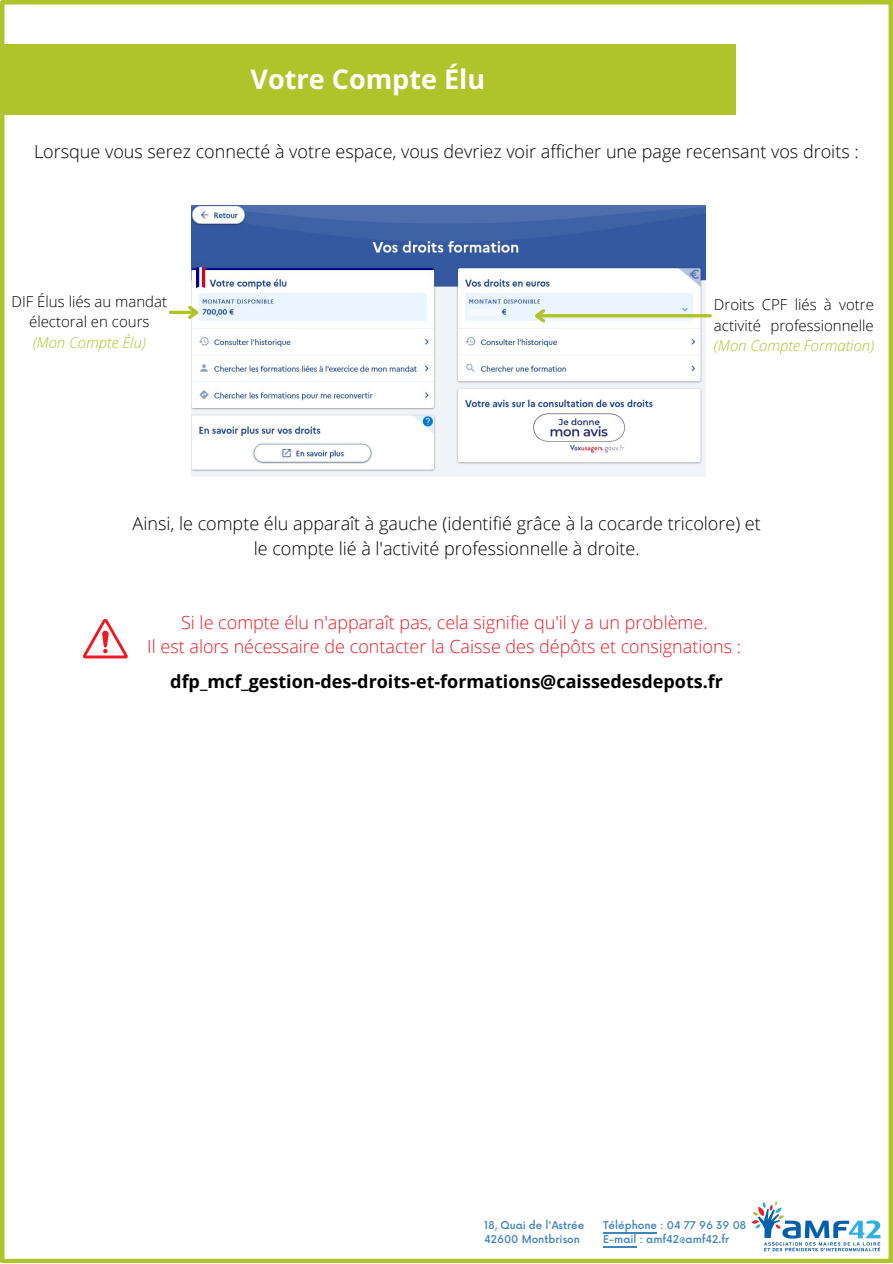
<style>
.page{position:relative;width:893px;height:1264px;background:#fff}
.page>*{position:absolute;margin:0;border:0;box-sizing:border-box;transform-origin:0 0}
.t1{font:700 27px "Open Sans";color:#fff}
.t2{font:300 18px/24.8px "Open Sans";color:#000;text-align:center}
.t3{font:300 18px/24.8px "Open Sans";color:#ef1921;text-align:center}
.t4{font:700 18px "Open Sans";color:#000}
.t5{font:300 15px/20.2px "Open Sans";color:#000;text-align:center}
.t6{font:italic 300 15px "Open Sans";color:#afc42a}
.t7{font:500 10.5px/14.5px "Now";color:#4084ba}
</style>
<div class="page">
<div style="left:0;top:44px;width:735px;height:71px;background:#afc42a"></div>
<hr style="left:2px;top:0;width:889px;height:4px;background:#afc42a">
<svg style="left:2px;top:1258px;width:889px;height:4px;background:#becf54"></svg>
<svg style="left:888px;top:2px;width:4px;height:1256px;background:#bacc48"></svg>
<hr style="left:0;top:4px;width:4px;height:1256px;background:#afc42a">
<img style="left:191px;top:205px;width:514px;height:271px">
<svg style="left:83px;top:619px;width:45px;height:39px"></svg>
<hr style="left:170px;top:311px;width:26px;height:3px;background:#afc42a">
<svg style="left:185px;top:302px;width:17px;height:20px"></svg>
<svg style="left:467px;top:308px;width:34px;height:8px"></svg>
<hr style="left:537px;top:314px;width:173px;height:3px;background:#afc42a">
<svg style="left:531px;top:306px;width:17px;height:19px"></svg>
<img style="left:751px;top:1201px;width:130px;height:51px">
<hr style="left:603px;top:1231px;width:54px;height:2px;background:#4084ba">
<hr style="left:603px;top:1245px;width:34px;height:2px;background:#4084ba">
<h1 class="t1" style="left:250px;top:60px;width:236px">Votre Compte Élu</h1>
<p class="t2" style="left:34px;top:139px;width:826px">Lorsque vous serez connecté à votre espace, vous devriez voir afficher une page recensant vos droits :</p>
<p class="t5" style="left:12px;top:291px;width:157px">DIF Élus liés au mandat électoral en cours</p>
<p class="t6" style="left:33px;top:331px;width:115px">(Mon Compte Élu)</p>
<p class="t5" style="left:714px;top:294px;width:161px;text-align:left">Droits CPF liés à votre activité professionnelle</p>
<p class="t6" style="left:714px;top:335px;width:162px">(Mon Compte Formation)</p>
<p class="t2" style="left:132px;top:511px;width:629px">Ainsi, le compte élu apparaît à gauche (identifié grâce à la cocarde tricolore) et le compte lié à l'activité professionnelle à droite.</p>
<p class="t3" style="left:147px;top:609px;width:595px">Si le compte élu n'apparaît pas, cela signifie qu'il y a un problème.<br>Il est alors nécessaire de contacter la Caisse des dépôts et consignations :</p>
<p class="t4" style="left:170px;top:669px;width:554px">dfp_mcf_gestion-des-droits-et-formations@caissedesdepots.fr</p>
<p class="t7" style="left:484px;top:1217px;width:101px">18, Quai de l'Astrée<br>42600 Montbrison</p>
<p class="t7" style="left:603px;top:1217px;width:144px">Téléphone : 04 77 96 39 08<br>E-mail : amf42@amf42.fr</p>
</div>
